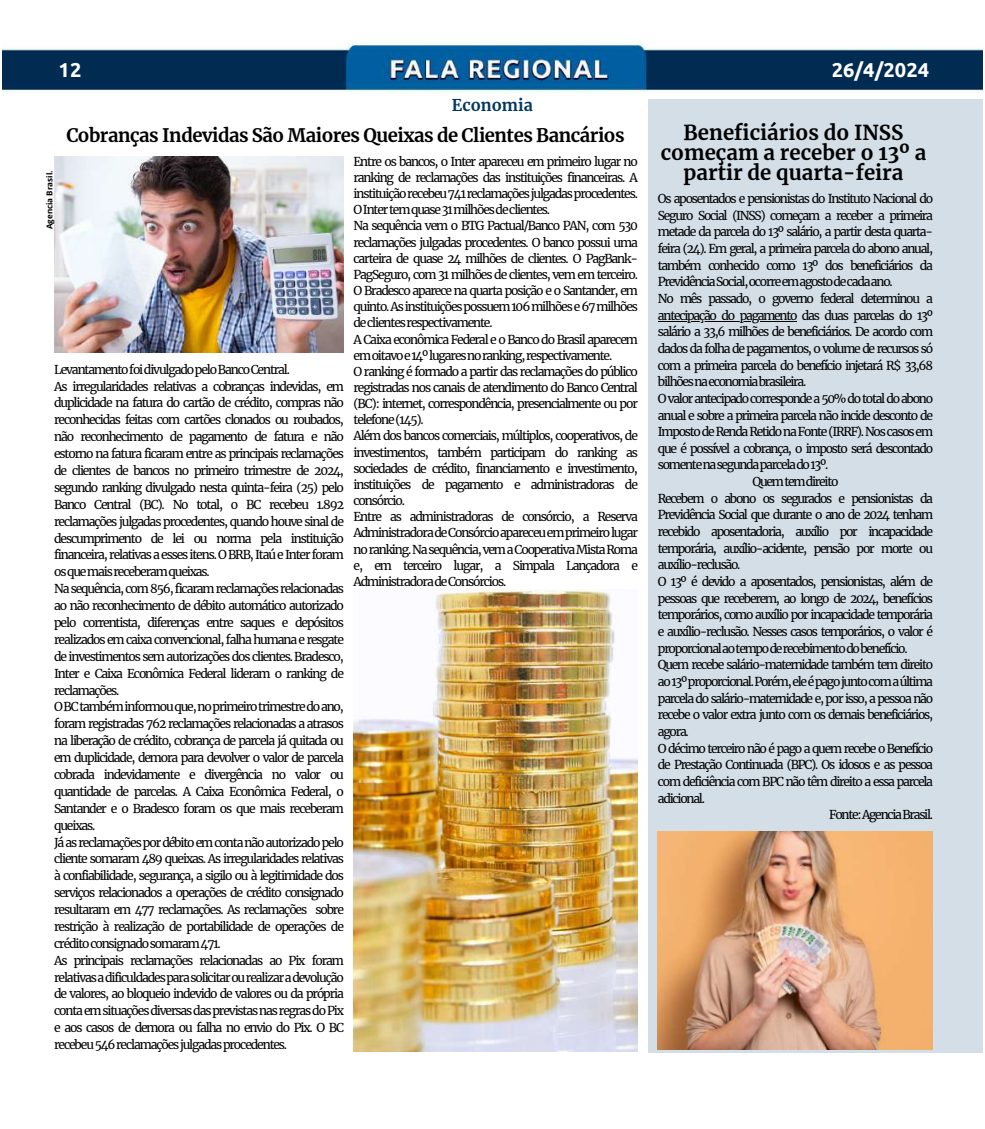
<style>
.page{position:relative;width:985px;height:1129px;background:#fff}
.page>*{position:absolute;margin:0;border:0;box-sizing:border-box;transform-origin:0 0}
.t1{font:700 20.3px/20.1px "Merriweather";color:#000;text-align:center}
.t2{font:700 20.12px "Ubuntu";color:#fff}
.t3{font:700 18.38px "Merriweather";letter-spacing:-.025em;color:#000}
.t4{font:700 16.1px "Merriweather";color:#003861}
.t5{font:12.08px/16.8px "Merriweather";letter-spacing:-.095em;color:#000}
.t6{font:700 8.05px "Open Sans";color:#000}
</style>
<div class="page">
<div style="left:647px;top:88px;width:335px;height:964px;background:#d3dee7"></div>
<img style="left:3px;top:40px;width:979px;height:59px">
<img style="left:54px;top:157px;width:289px;height:195px">
<hr style="left:658px;top:320px;width:138px;height:1px;background:#000">
<img style="left:658px;top:831px;width:274px;height:218px">
<img style="left:353px;top:589px;width:284px;height:463px">
<h2 class="t2" style="left:59px;top:58px;width:24px">12</h2>
<h2 class="t2" style="left:831px;top:58px;width:99px">26/4/2024</h2>
<h3 class="t4" style="left:452px;top:95px;width:82px">Economia</h3>
<h3 class="t3" style="left:66px;top:124px;width:559px">Cobranças Indevidas São Maiores Queixas de Clientes Bancários</h3>
<h1 class="t1" style="left:660px;top:123px;width:267px">Beneficiários do INSS começam a receber o 13º a partir de quarta-feira</h1>
<p class="t5" style="left:353px;top:153px;width:286px;line-height:16.1px">Entre os bancos, o Inter apareceu em primeiro lugar no ranking de reclamações das instituições financeiras. A instituiçãorecebeu741reclamaçõesjulgadasprocedentes.<br>OIntertemquase31milhõesdeclientes.<br>Na sequência vem o BTG Pactual/Banco PAN, com 530 reclamações julgadas procedentes. O banco possui uma carteira de quase 24 milhões de clientes. O PagBank-PagSeguro, com 31 milhões de clientes, vem em terceiro.<br>O Bradesco aparece na quarta posição e o Santander, em quinto. As instituições possuem 106 milhões e 67 milhões declientesrespectivamente.<br>A Caixa econômica Federal e o Banco do Brasil aparecem emoitavoe14ºlugaresnoranking,respectivamente.<br>O ranking é formado a partir das reclamações do público registradas nos canais de atendimento do Banco Central (BC): internet, correspondência, presencialmente ou por telefone(145).<br>Além dos bancos comerciais, múltiplos, cooperativos, de investimentos, também participam do ranking as sociedades de crédito, financiamento e investimento, instituições de pagamento e administradoras de consórcio.<br>Entre as administradoras de consórcio, a Reserva AdministradoradeConsórcioapareceuemprimeirolugar no ranking. Na sequência, vem a Cooperativa Mista Roma e, em terceiro lugar, a Simpala Lançadora e AdministradoradeConsórcios.</p>
<p class="t6" style="left:44px;top:229px;width:60px;rotate:-90deg">Agencia Brasil.</p>
<p class="t5" style="left:658px;top:190px;width:276px">Os aposentados e pensionistas do Instituto Nacional do</p>
<p class="t5" style="left:658px;top:207px;width:276px">Seguro Social (INSS) começam a receber a primeira</p>
<p class="t5" style="left:658px;top:224px;width:276px">metade da parcela do 13º salário, a partir desta quarta-</p>
<p class="t5" style="left:658px;top:240px;width:276px">feira (24). Em geral, a primeira parcela do abono anual,</p>
<p class="t5" style="left:658px;top:257px;width:276px">também conhecido como 13º dos beneficiários da</p>
<p class="t5" style="left:658px;top:274px;width:236px">PrevidênciaSocial,ocorreemagostodecadaano.</p>
<p class="t5" style="left:658px;top:290px;width:276px">No mês passado, o governo federal determinou a</p>
<p class="t5" style="left:658px;top:307px;width:276px">antecipação do pagamento das duas parcelas do 13º</p>
<p class="t5" style="left:658px;top:323px;width:276px">salário a 33,6 milhões de beneficiários. De acordo com</p>
<p class="t5" style="left:658px;top:340px;width:276px">dados da folha de pagamentos, o volume de recursos só</p>
<p class="t5" style="left:658px;top:357px;width:276px">com a primeira parcela do benefício injetará R$ 33,68</p>
<p class="t5" style="left:658px;top:373px;width:150px">bilhõesnaeconomiabrasileira.</p>
<p class="t5" style="left:658px;top:390px;width:276px">O valor antecipado corresponde a 50% do total do abono</p>
<p class="t5" style="left:658px;top:407px;width:276px">anual e sobre a primeira parcela não incide desconto de</p>
<p class="t5" style="left:658px;top:423px;width:276px">Imposto de Renda Retido na Fonte (IRRF). Nos casos em</p>
<p class="t5" style="left:658px;top:440px;width:276px">que é possível a cobrança, o imposto será descontado</p>
<p class="t5" style="left:658px;top:457px;width:172px">somentenasegundaparcelado13º.</p>
<p class="t5" style="left:752px;top:473px;width:87px">Quemtemdireito</p>
<p class="t5" style="left:658px;top:490px;width:276px">Recebem o abono os segurados e pensionistas da</p>
<p class="t5" style="left:658px;top:507px;width:276px">Previdência Social que durante o ano de 2024 tenham</p>
<p class="t5" style="left:658px;top:523px;width:276px">recebido aposentadoria, auxílio por incapacidade</p>
<p class="t5" style="left:658px;top:540px;width:276px">temporária, auxílio-acidente, pensão por morte ou</p>
<p class="t5" style="left:658px;top:557px;width:84px">auxílio-reclusão.</p>
<p class="t5" style="left:658px;top:573px;width:276px">O 13º é devido a aposentados, pensionistas, além de</p>
<p class="t5" style="left:658px;top:590px;width:276px">pessoas que receberem, ao longo de 2024, benefícios</p>
<p class="t5" style="left:658px;top:607px;width:276px">temporários, como auxílio por incapacidade temporária</p>
<p class="t5" style="left:658px;top:623px;width:276px">e auxílio-reclusão. Nesses casos temporários, o valor é</p>
<p class="t5" style="left:658px;top:640px;width:251px">proporcionalaotempoderecebimentodobenefício.</p>
<p class="t5" style="left:658px;top:656px;width:276px">Quem recebe salário-maternidade também tem direito</p>
<p class="t5" style="left:658px;top:673px;width:276px">ao13ºproporcional.Porém,eleépagojuntocomaúltima</p>
<p class="t5" style="left:658px;top:690px;width:276px">parcela do salário-maternidade e, por isso, a pessoa não</p>
<p class="t5" style="left:658px;top:706px;width:276px">recebe o valor extra junto com os demais beneficiários,</p>
<p class="t5" style="left:658px;top:723px;width:32px">agora.</p>
<p class="t5" style="left:658px;top:740px;width:276px">O décimo terceiro não é pago a quem recebe o Benefício</p>
<p class="t5" style="left:658px;top:756px;width:276px">de Prestação Continuada (BPC). Os idosos e as pessoa</p>
<p class="t5" style="left:658px;top:773px;width:276px">com deficiência com BPC não têm direito a essa parcela</p>
<p class="t5" style="left:658px;top:790px;width:48px">adicional.</p>
<p class="t5" style="left:829px;top:806px;width:105px">Fonte:AgenciaBrasil.</p>
<p class="t5" style="left:54px;top:361px;width:291px">LevantamentofoidivulgadopeloBancoCentral.<br>As irregularidades relativas a cobranças indevidas, em duplicidade na fatura do cartão de crédito, compras não reconhecidas feitas com cartões clonados ou roubados, não reconhecimento de pagamento de fatura e não estorno na fatura ficaram entre as principais reclamações de clientes de bancos no primeiro trimestre de 2024, segundo ranking divulgado nesta quinta-feira (25) pelo Banco Central (BC). No total, o BC recebeu 1.892 reclamações julgadas procedentes, quando houve sinal de descumprimento de lei ou norma pela instituição financeira, relativas a esses itens. O BRB, Itaú e Inter foram osquemaisreceberamqueixas.<br>Na sequência, com 856, ficaram reclamações relacionadas ao não reconhecimento de débito automático autorizado pelo correntista, diferenças entre saques e depósitos realizados em caixa convencional, falha humana e resgate de investimentos sem autorizações dos clientes. Bradesco, Inter e Caixa Econômica Federal lideram o ranking de reclamações.<br>OBCtambéminformouque,noprimeirotrimestredoano, foram registradas 762 reclamações relacionadas a atrasos na liberação de crédito, cobrança de parcela já quitada ou em duplicidade, demora para devolver o valor de parcela cobrada indevidamente e divergência no valor ou quantidade de parcelas. A Caixa Econômica Federal, o Santander e o Bradesco foram os que mais receberam queixas.<br>Já as reclamações por débito em conta não autorizado pelo cliente somaram 489 queixas. As irregularidades relativas à confiabilidade, segurança, a sigilo ou à legitimidade dos serviços relacionados a operações de crédito consignado resultaram em 477 reclamações. As reclamações sobre restrição à realização de portabilidade de operações de créditoconsignadosomaram471.<br>As principais reclamações relacionadas ao Pix foram relativasadificuldadesparasolicitarourealizaradevolução de valores, ao bloqueio indevido de valores ou da própria conta em situações diversas das previstas nas regras do Pix e aos casos de demora ou falha no envio do Pix. O BC recebeu546reclamaçõesjulgadasprocedentes.</p>
</div>
